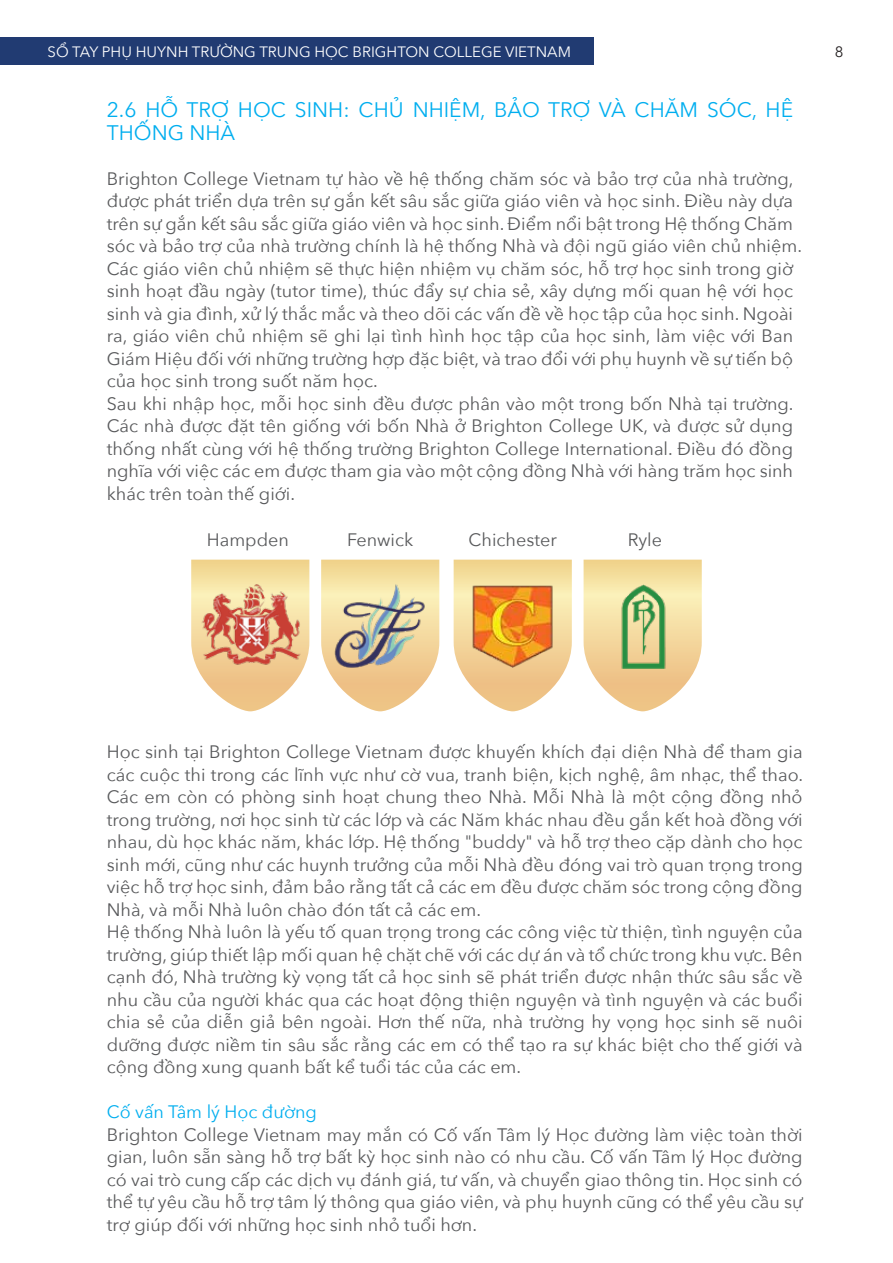
<style>
.page{position:relative;width:893px;height:1263px;background:#fff}
.page>*{position:absolute;margin:0;border:0;box-sizing:border-box;transform-origin:0 0}
.t1{font:21px/22.5px "Avenir Next";color:#00aeef}
.t2{font:18px/22.5px "Avenir Next";color:#58595b}
.t3{font:18px "Avenir Next";color:#00aeef}
.t4{font:15px "Avenir Next";color:#fff}
.t5{font:15px "Avenir Next";color:#231f20}
</style>
<div class="page">
<div style="left:0;top:37px;width:593px;height:28px;background:#213b72"></div>
<svg style="left:191px;top:560px;width:118px;height:151px"></svg>
<img style="left:195px;top:583px;width:110px;height:86px">
<svg style="left:584px;top:560px;width:118px;height:151px"></svg>
<img style="left:615px;top:583px;width:58px;height:86px">
<svg style="left:321px;top:560px;width:118px;height:151px"></svg>
<img style="left:333px;top:583px;width:95px;height:86px">
<svg style="left:454px;top:560px;width:118px;height:151px"></svg>
<img style="left:469px;top:583px;width:87px;height:86px">
<p class="t4" style="left:48px;top:39px;width:525px">SỔ TAY PHỤ HUYNH TRƯỜNG TRUNG HỌC BRIGHTON COLLEGE VIETNAM</p>
<p class="t5" style="left:835px;top:39px;width:10px">8</p>
<p class="t1" style="left:107px;top:98px;width:688px">2.6 HỖ TRỢ HỌC SINH: CHỦ NHIỆM, BẢO TRỢ VÀ CHĂM SÓC, HỆ<br>THỐNG NHÀ</p>
<p class="t2" style="left:107px;top:167px;width:697px">Brighton College Vietnam tự hào về hệ thống chăm sóc và bảo trợ của nhà trường, được phát triển dựa trên sự gắn kết sâu sắc giữa giáo viên và học sinh. Điều này dựa trên sự gắn kết sâu sắc giữa giáo viên và học sinh. Điểm nổi bật trong Hệ thống Chăm sóc và bảo trợ của nhà trường chính là hệ thống Nhà và đội ngũ giáo viên chủ nhiệm.<br>Các giáo viên chủ nhiệm sẽ thực hiện nhiệm vụ chăm sóc, hỗ trợ học sinh trong giờ sinh hoạt đầu ngày (tutor time), thúc đẩy sự chia sẻ, xây dựng mối quan hệ với học sinh và gia đình, xử lý thắc mắc và theo dõi các vấn đề về học tập của học sinh. Ngoài ra, giáo viên chủ nhiệm sẽ ghi lại tình hình học tập của học sinh, làm việc với Ban Giám Hiệu đối với những trường hợp đặc biệt, và trao đổi với phụ huynh về sự tiến bộ của học sinh trong suốt năm học.<br>Sau khi nhập học, mỗi học sinh đều được phân vào một trong bốn Nhà tại trường.<br>Các nhà được đặt tên giống với bốn Nhà ở Brighton College UK, và được sử dụng thống nhất cùng với hệ thống trường Brighton College International. Điều đó đồng nghĩa với việc các em được tham gia vào một cộng đồng Nhà với hàng trăm học sinh khác trên toàn thế giới.</p>
<p class="t2" style="left:207px;top:528px;width:84px">Hampden</p>
<p class="t2" style="left:347px;top:528px;width:68px">Fenwick</p>
<p class="t2" style="left:469px;top:528px;width:90px">Chichester</p>
<p class="t2" style="left:628px;top:528px;width:36px">Ryle</p>
<p class="t2" style="left:107px;top:740px;width:698px">Học sinh tại Brighton College Vietnam được khuyến khích đại diện Nhà để tham gia các cuộc thi trong các lĩnh vực như cờ vua, tranh biện, kịch nghệ, âm nhạc, thể thao.<br>Các em còn có phòng sinh hoạt chung theo Nhà. Mỗi Nhà là một cộng đồng nhỏ trong trường, nơi học sinh từ các lớp và các Năm khác nhau đều gắn kết hoà đồng với nhau, dù học khác năm, khác lớp. Hệ thống "buddy" và hỗ trợ theo cặp dành cho học sinh mới, cũng như các huynh trưởng của mỗi Nhà đều đóng vai trò quan trọng trong việc hỗ trợ học sinh, đảm bảo rằng tất cả các em đều được chăm sóc trong cộng đồng Nhà, và mỗi Nhà luôn chào đón tất cả các em.<br>Hệ thống Nhà luôn là yếu tố quan trọng trong các công việc từ thiện, tình nguyện của trường, giúp thiết lập mối quan hệ chặt chẽ với các dự án và tổ chức trong khu vực. Bên cạnh đó, Nhà trường kỳ vọng tất cả học sinh sẽ phát triển được nhận thức sâu sắc về nhu cầu của người khác qua các hoạt động thiện nguyện và tình nguyện và các buổi chia sẻ của diễn giả bên ngoài. Hơn thế nữa, nhà trường hy vọng học sinh sẽ nuôi dưỡng được niềm tin sâu sắc rằng các em có thể tạo ra sự khác biệt cho thế giới và cộng đồng xung quanh bất kể tuổi tác của các em.</p>
<p class="t3" style="left:107px;top:1097px;width:212px">Cố vấn Tâm lý Học đường</p>
<p class="t2" style="left:107px;top:1122px;width:697px;text-align:justify">Brighton College Vietnam may mắn có Cố vấn Tâm lý Học đường làm việc toàn thời gian, luôn sẵn sàng hỗ trợ bất kỳ học sinh nào có nhu cầu. Cố vấn Tâm lý Học đường có vai trò cung cấp các dịch vụ đánh giá, tư vấn, và chuyển giao thông tin. Học sinh có thể tự yêu cầu hỗ trợ tâm lý thông qua giáo viên, và phụ huynh cũng có thể yêu cầu sự trợ giúp đối với những học sinh nhỏ tuổi hơn.</p>
</div>
